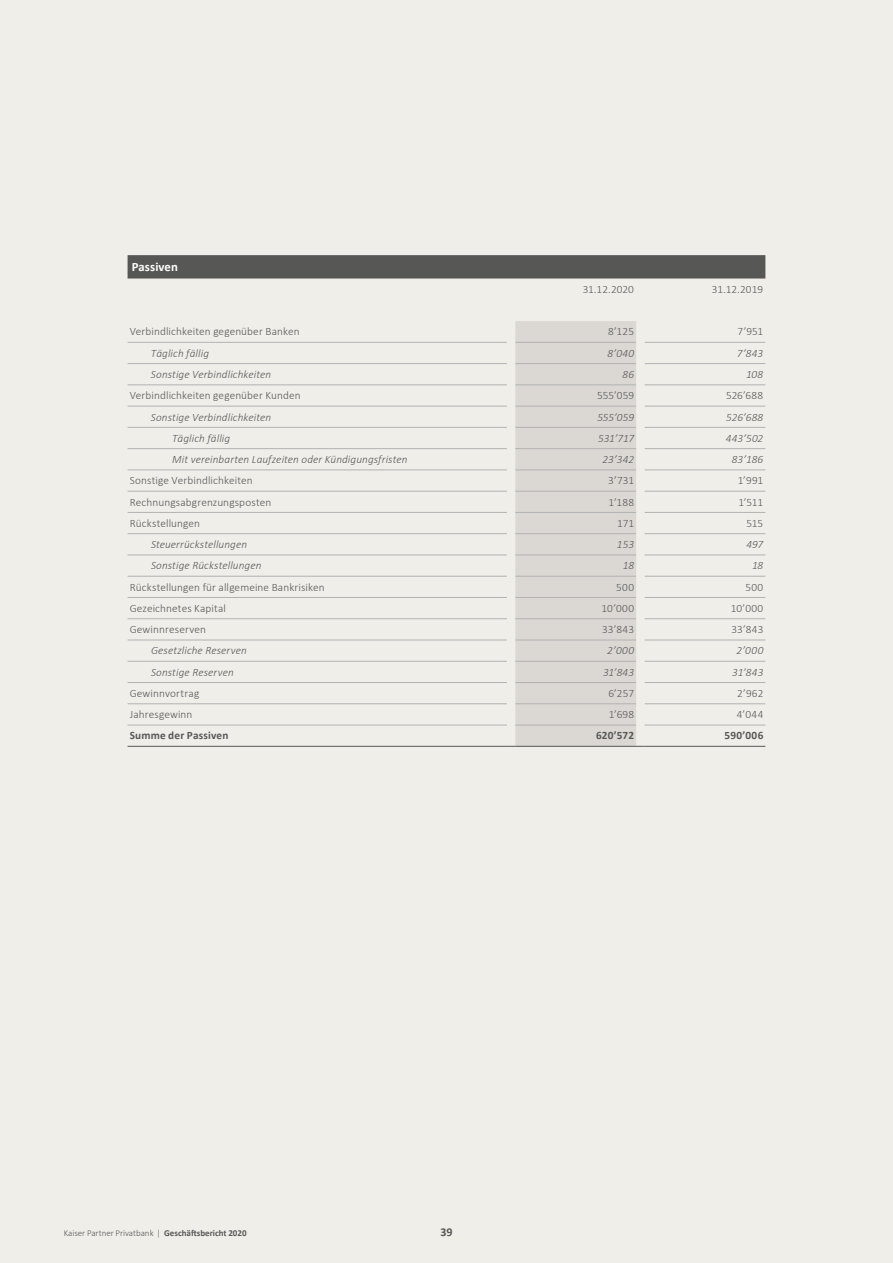
<style>
.page{position:relative;width:893px;height:1263px;background:#f0eee9}
.page>*{position:absolute;margin:0;border:0;box-sizing:border-box;transform-origin:0 0}
.t1{font:700 12.75px "Calibri";letter-spacing:.01em;color:#fff}
.t2{font:700 12px "Calibri";color:#575756}
.t3{font:300 11.25px "Calibri";letter-spacing:.01em;color:#575756}
.t4{font:italic 300 11.25px "Calibri";letter-spacing:.01em;color:#575756}
.t5{font:700 11.25px "Calibri";letter-spacing:.015em;color:#575756}
.t6{font:300 9px "Calibri";color:#575756}
.s1{font-weight:700}
</style>
<div class="page">
<svg style="left:128px;top:255px;width:637px;height:24px;background:#5a5a59"></svg>
<div style="left:515px;top:321px;width:121px;height:425px;background:#dbd8d3"></div>
<hr style="left:128px;top:363px;width:379px;height:1px;background:#b3b2b2">
<hr style="left:128px;top:385px;width:379px;height:1px;background:#b3b2b2">
<hr style="left:128px;top:406px;width:379px;height:1px;background:#b3b2b2">
<hr style="left:128px;top:427px;width:379px;height:1px;background:#b3b2b2">
<hr style="left:128px;top:448px;width:379px;height:1px;background:#b3b2b2">
<hr style="left:128px;top:470px;width:379px;height:1px;background:#b3b2b2">
<hr style="left:128px;top:491px;width:379px;height:1px;background:#b3b2b2">
<hr style="left:128px;top:512px;width:379px;height:1px;background:#b3b2b2">
<hr style="left:128px;top:533px;width:379px;height:1px;background:#b3b2b2">
<hr style="left:128px;top:555px;width:379px;height:1px;background:#b3b2b2">
<hr style="left:128px;top:576px;width:379px;height:1px;background:#b3b2b2">
<hr style="left:128px;top:597px;width:379px;height:1px;background:#b3b2b2">
<hr style="left:128px;top:618px;width:379px;height:1px;background:#b3b2b2">
<hr style="left:128px;top:640px;width:379px;height:1px;background:#b3b2b2">
<hr style="left:128px;top:661px;width:379px;height:1px;background:#b3b2b2">
<hr style="left:128px;top:682px;width:379px;height:1px;background:#b3b2b2">
<hr style="left:128px;top:703px;width:379px;height:1px;background:#b3b2b2">
<hr style="left:128px;top:725px;width:379px;height:1px;background:#b3b2b2">
<hr style="left:515px;top:725px;width:121px;height:1px;background:#b3b2b2">
<hr style="left:645px;top:725px;width:120px;height:1px;background:#b3b2b2">
<hr style="left:515px;top:363px;width:121px;height:1px;background:#b3b2b2">
<hr style="left:645px;top:363px;width:120px;height:1px;background:#b3b2b2">
<hr style="left:515px;top:385px;width:121px;height:1px;background:#b3b2b2">
<hr style="left:645px;top:385px;width:120px;height:1px;background:#b3b2b2">
<hr style="left:515px;top:406px;width:121px;height:1px;background:#b3b2b2">
<hr style="left:645px;top:406px;width:120px;height:1px;background:#b3b2b2">
<hr style="left:515px;top:427px;width:121px;height:1px;background:#b3b2b2">
<hr style="left:645px;top:427px;width:120px;height:1px;background:#b3b2b2">
<hr style="left:515px;top:448px;width:121px;height:1px;background:#b3b2b2">
<hr style="left:645px;top:448px;width:120px;height:1px;background:#b3b2b2">
<hr style="left:515px;top:470px;width:121px;height:1px;background:#b3b2b2">
<hr style="left:645px;top:470px;width:120px;height:1px;background:#b3b2b2">
<hr style="left:515px;top:491px;width:121px;height:1px;background:#b3b2b2">
<hr style="left:645px;top:491px;width:120px;height:1px;background:#b3b2b2">
<hr style="left:515px;top:512px;width:121px;height:1px;background:#b3b2b2">
<hr style="left:645px;top:512px;width:120px;height:1px;background:#b3b2b2">
<hr style="left:515px;top:533px;width:121px;height:1px;background:#b3b2b2">
<hr style="left:645px;top:533px;width:120px;height:1px;background:#b3b2b2">
<hr style="left:515px;top:555px;width:121px;height:1px;background:#b3b2b2">
<hr style="left:645px;top:555px;width:120px;height:1px;background:#b3b2b2">
<hr style="left:515px;top:576px;width:121px;height:1px;background:#b3b2b2">
<hr style="left:645px;top:576px;width:120px;height:1px;background:#b3b2b2">
<hr style="left:515px;top:597px;width:121px;height:1px;background:#b3b2b2">
<hr style="left:645px;top:597px;width:120px;height:1px;background:#b3b2b2">
<hr style="left:515px;top:618px;width:121px;height:1px;background:#b3b2b2">
<hr style="left:645px;top:618px;width:120px;height:1px;background:#b3b2b2">
<hr style="left:515px;top:640px;width:121px;height:1px;background:#b3b2b2">
<hr style="left:645px;top:640px;width:120px;height:1px;background:#b3b2b2">
<hr style="left:515px;top:661px;width:121px;height:1px;background:#b3b2b2">
<hr style="left:645px;top:661px;width:120px;height:1px;background:#b3b2b2">
<hr style="left:515px;top:682px;width:121px;height:1px;background:#b3b2b2">
<hr style="left:645px;top:682px;width:120px;height:1px;background:#b3b2b2">
<hr style="left:515px;top:703px;width:121px;height:1px;background:#b3b2b2">
<hr style="left:645px;top:703px;width:120px;height:1px;background:#b3b2b2">
<hr style="left:128px;top:746px;width:379px;height:1px;background:#575756">
<hr style="left:515px;top:746px;width:121px;height:1px;background:#575756">
<hr style="left:645px;top:746px;width:120px;height:1px;background:#575756">
<hr style="left:128px;top:342px;width:379px;height:1px;background:#b3b2b2">
<hr style="left:515px;top:342px;width:121px;height:1px;background:#b3b2b2">
<hr style="left:645px;top:342px;width:120px;height:1px;background:#b3b2b2">
<p class="t1" style="left:132px;top:259px;width:48px">Passiven</p>
<p class="t3" style="left:583px;top:282px;width:53px">31.12.2020</p>
<p class="t3" style="left:712px;top:282px;width:53px">31.12.2019</p>
<p class="t3" style="left:130px;top:325px;width:171px">Verbindlichkeiten gegenüber Banken</p>
<p class="t3" style="left:608px;top:325px;width:27px">8’125</p>
<p class="t3" style="left:738px;top:325px;width:27px">7’951</p>
<p class="t4" style="left:151px;top:346px;width:60px">Täglich fällig</p>
<p class="t4" style="left:607px;top:346px;width:28px">8’040</p>
<p class="t4" style="left:737px;top:346px;width:28px">7’843</p>
<p class="t4" style="left:151px;top:367px;width:122px">Sonstige Verbindlichkeiten</p>
<p class="t4" style="left:622px;top:367px;width:13px">86</p>
<p class="t4" style="left:746px;top:367px;width:19px">108</p>
<p class="t3" style="left:130px;top:388px;width:172px">Verbindlichkeiten gegenüber Kunden</p>
<p class="t3" style="left:597px;top:388px;width:38px">555’059</p>
<p class="t3" style="left:726px;top:388px;width:39px">526’688</p>
<p class="t4" style="left:151px;top:410px;width:122px">Sonstige Verbindlichkeiten</p>
<p class="t4" style="left:597px;top:410px;width:38px">555’059</p>
<p class="t4" style="left:726px;top:410px;width:38px">526’688</p>
<p class="t4" style="left:172px;top:431px;width:60px">Täglich fällig</p>
<p class="t4" style="left:598px;top:431px;width:37px">531’717</p>
<p class="t4" style="left:726px;top:431px;width:39px">443’502</p>
<p class="t4" style="left:172px;top:452px;width:237px">Mit vereinbarten Laufzeiten oder Kündigungsfristen</p>
<p class="t4" style="left:603px;top:452px;width:33px">23’342</p>
<p class="t4" style="left:732px;top:452px;width:33px">83’186</p>
<p class="t3" style="left:130px;top:474px;width:124px">Sonstige Verbindlichkeiten</p>
<p class="t3" style="left:608px;top:474px;width:27px">3’731</p>
<p class="t3" style="left:738px;top:474px;width:27px">1’991</p>
<p class="t3" style="left:130px;top:495px;width:143px">Rechnungsabgrenzungsposten</p>
<p class="t3" style="left:609px;top:495px;width:27px">1’188</p>
<p class="t3" style="left:738px;top:495px;width:26px">1’511</p>
<p class="t3" style="left:130px;top:516px;width:72px">Rückstellungen</p>
<p class="t3" style="left:617px;top:516px;width:18px">171</p>
<p class="t3" style="left:746px;top:516px;width:18px">515</p>
<p class="t4" style="left:151px;top:537px;width:98px">Steuerrückstellungen</p>
<p class="t4" style="left:617px;top:537px;width:19px">153</p>
<p class="t4" style="left:746px;top:537px;width:18px">497</p>
<p class="t4" style="left:151px;top:559px;width:112px">Sonstige Rückstellungen</p>
<p class="t4" style="left:623px;top:559px;width:13px">18</p>
<p class="t4" style="left:752px;top:559px;width:13px">18</p>
<p class="t3" style="left:130px;top:580px;width:196px">Rückstellungen für allgemeine Bankrisiken</p>
<p class="t3" style="left:616px;top:580px;width:19px">500</p>
<p class="t3" style="left:745px;top:580px;width:19px">500</p>
<p class="t3" style="left:130px;top:601px;width:98px">Gezeichnetes Kapital</p>
<p class="t3" style="left:601px;top:601px;width:34px">10’000</p>
<p class="t3" style="left:731px;top:601px;width:34px">10’000</p>
<p class="t3" style="left:130px;top:622px;width:78px">Gewinnreserven</p>
<p class="t3" style="left:602px;top:622px;width:33px">33’843</p>
<p class="t3" style="left:731px;top:622px;width:33px">33’843</p>
<p class="t4" style="left:151px;top:644px;width:97px">Gesetzliche Reserven</p>
<p class="t4" style="left:607px;top:644px;width:28px">2’000</p>
<p class="t4" style="left:737px;top:644px;width:28px">2’000</p>
<p class="t4" style="left:151px;top:665px;width:84px">Sonstige Reserven</p>
<p class="t4" style="left:603px;top:665px;width:33px">31’843</p>
<p class="t4" style="left:732px;top:665px;width:33px">31’843</p>
<p class="t3" style="left:130px;top:686px;width:71px">Gewinnvortrag</p>
<p class="t3" style="left:608px;top:686px;width:27px">6’257</p>
<p class="t3" style="left:737px;top:686px;width:28px">2’962</p>
<p class="t3" style="left:130px;top:707px;width:64px">Jahresgewinn</p>
<p class="t3" style="left:609px;top:707px;width:27px">1’698</p>
<p class="t3" style="left:737px;top:707px;width:28px">4’044</p>
<p class="t5" style="left:130px;top:728px;width:100px">Summe der Passiven</p>
<p class="t5" style="left:596px;top:728px;width:39px">620’572</p>
<p class="t5" style="left:725px;top:728px;width:40px">590’006</p>
<p class="t6" style="left:64px;top:1228px;width:184px">Kaiser Partner Privatbank | <span class="s1">Geschäftsbericht 2020</span></p>
<p class="t2" style="left:440px;top:1224px;width:14px">39</p>
</div>
